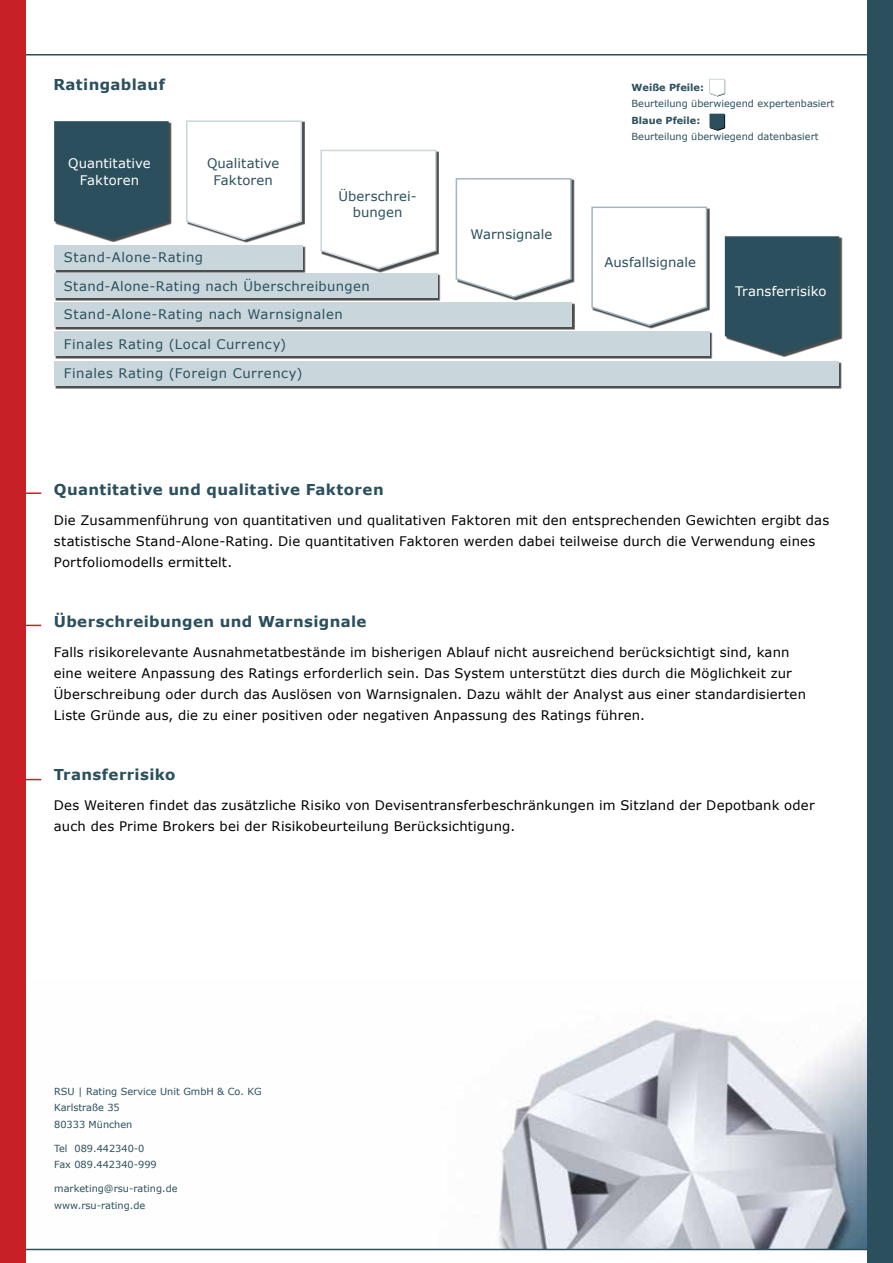
<style>
.page{position:relative;width:893px;height:1263px;background:#fff}
.page>*{position:absolute;margin:0;border:0;box-sizing:border-box;transform-origin:0 0}
.t1{font:700 15px "Verdana";letter-spacing:.025em;color:#2b4f5d}
.t2{font:13.2px/21px "Verdana";letter-spacing:.015em;color:#000}
.t3{font:13.2px/28.7px "Verdana";letter-spacing:.035em;color:#2b4f5d}
.t4{font:13.2px/16.5px "Verdana";letter-spacing:.005em;color:#2b4f5d;text-align:center}
.t5{font:13.2px/16.5px "Verdana";letter-spacing:.01em;color:#fff;text-align:center}
.t6{font:13.2px/16.5px "Verdana";letter-spacing:.015em;color:#2b4f5d;text-align:center}
.t7{font:9.75px/16.5px "Verdana";color:#2b4f5d}
.t8{font:700 9.75px "Verdana";color:#2b4f5d}
</style>
<div class="page">
<img style="left:26px;top:1019px;width:841px;height:230px">
<hr style="left:15px;top:54px;width:859px;height:2px;background:#2b4f5d">
<svg style="left:26px;top:492px;width:15px;height:2px"></svg>
<svg style="left:26px;top:625px;width:15px;height:1px"></svg>
<svg style="left:26px;top:779px;width:15px;height:1px"></svg>
<hr style="left:4px;top:1249px;width:887px;height:1px;background:#2b4f5d">
<svg style="left:709px;top:114px;width:16px;height:17px"></svg>
<svg style="left:709px;top:79px;width:16px;height:17px"></svg>
<div style="left:55px;top:275px;width:385px;height:26px;background:#4f4f4f"></div>
<div style="left:54px;top:273px;width:383px;height:25px;background:#c9d7dd"></div>
<div style="left:55px;top:304px;width:520px;height:26px;background:#4d4d4d"></div>
<div style="left:54px;top:302px;width:518px;height:25px;background:#c9d7dd"></div>
<div style="left:55px;top:333px;width:658px;height:26px;background:#4f4f4f"></div>
<div style="left:54px;top:331px;width:655px;height:25px;background:#c9d7dd"></div>
<div style="left:55px;top:246px;width:250px;height:27px;background:#4d4d4d"></div>
<div style="left:54px;top:245px;width:249px;height:25px;background:#c9d7dd"></div>
<div style="left:55px;top:362px;width:787px;height:27px;background:#4f4f4f"></div>
<div style="left:54px;top:361px;width:785px;height:25px;background:#c9d7dd"></div>
<div style="left:592px;top:208px;width:118px;height:121px;background:#000;opacity:.7"></div>
<svg style="left:591px;top:206px;width:117px;height:121px"></svg>
<div style="left:726px;top:237px;width:116px;height:120px;background:#000;opacity:.7"></div>
<svg style="left:725px;top:236px;width:114px;height:118px;background:#375966"></svg>
<div style="left:322px;top:151px;width:117px;height:121px;background:#000;opacity:.7"></div>
<svg style="left:320px;top:149px;width:117px;height:121px"></svg>
<div style="left:457px;top:179px;width:117px;height:122px;background:#000;opacity:.7"></div>
<svg style="left:455px;top:178px;width:117px;height:121px"></svg>
<div style="left:55px;top:122px;width:116px;height:120px;background:#000;opacity:.7"></div>
<svg style="left:54px;top:121px;width:115px;height:118px;background:#375865"></svg>
<div style="left:187px;top:122px;width:118px;height:121px;background:#000;opacity:.7"></div>
<svg style="left:186px;top:120px;width:117px;height:121px"></svg>
<div style="left:867px;top:0;width:26px;height:1263px;background:#2b4f5d"></div>
<div style="left:0;top:0;width:26px;height:1263px;background:#c72127"></div>
<p class="t1" style="left:53px;top:74px;width:113px">Ratingablauf</p>
<p class="t5" style="left:68px;top:155px;width:84px">Quantitative<br>Faktoren</p>
<p class="t4" style="left:207px;top:155px;width:74px">Qualitative<br>Faktoren</p>
<p class="t6" style="left:338px;top:187px;width:80px">Überschrei&shy;bungen</p>
<p class="t3" style="left:64px;top:243px;width:307px">Stand-Alone-Rating<br>Stand-Alone-Rating nach Überschreibungen<br>Stand-Alone-Rating nach Warnsignalen</p>
<p class="t3" style="left:64px;top:329px;width:224px">Finales Rating (Local Currency)</p>
<p class="t3" style="left:64px;top:359px;width:240px">Finales Rating (Foreign Currency)</p>
<p class="t4" style="left:470px;top:226px;width:84px">Warnsignale</p>
<p class="t8" style="left:631px;top:80px;width:74px">Weiße Pfeile:</p>
<p class="t7" style="left:631px;top:96px;width:204px">Beurteilung überwiegend expertenbasiert</p>
<p class="t8" style="left:631px;top:113px;width:70px">Blaue Pfeile:</p>
<p class="t7" style="left:631px;top:129px;width:189px">Beurteilung überwiegend datenbasiert</p>
<p class="t4" style="left:604px;top:254px;width:93px">Ausfallsignale</p>
<p class="t5" style="left:735px;top:283px;width:93px">Transferrisiko</p>
<p class="t1" style="left:54px;top:478px;width:331px">Quantitative und qualitative Faktoren</p>
<p class="t2" style="left:54px;top:509px;width:777px">Die Zusammenführung von quantitativen und qualitativen Faktoren mit den entsprechenden Gewichten ergibt das statistische Stand-Alone-Rating. Die quantitativen Faktoren werden dabei teilweise durch die Verwendung eines<br>Portfoliomodells ermittelt.</p>
<p class="t1" style="left:54px;top:610px;width:314px">Überschreibungen und Warnsignale</p>
<p class="t2" style="left:54px;top:641px;width:754px">Falls risikorelevante Ausnahmetatbestände im bisherigen Ablauf nicht ausreichend berücksichtigt sind, kann eine weitere Anpassung des Ratings erforderlich sein. Das System unterstützt dies durch die Möglichkeit zur Überschreibung oder durch das Auslösen von Warnsignalen. Dazu wählt der Analyst aus einer standardisierten Liste Gründe aus, die zu einer positiven oder negativen Anpassung des Ratings führen.</p>
<p class="t1" style="left:54px;top:763px;width:123px">Transferrisiko</p>
<p class="t2" style="left:54px;top:794px;width:762px">Des Weiteren findet das zusätzliche Risiko von Devisentransferbeschränkungen im Sitzland der Depotbank oder auch des Prime Brokers bei der Risikobeurteilung Berücksichtigung.</p>
<p class="t7" style="left:54px;top:1083px;width:209px">RSU | Rating Service Unit GmbH &amp; Co. KG<br>Karlstraße 35<br>80333 München</p>
<p class="t7" style="left:54px;top:1140px;width:104px">Tel 089.442340-0<br>Fax 089.442340-999</p>
<p class="t7" style="left:54px;top:1180px;width:125px">marketing@rsu-rating.de www.rsu-rating.de</p>
</div>
